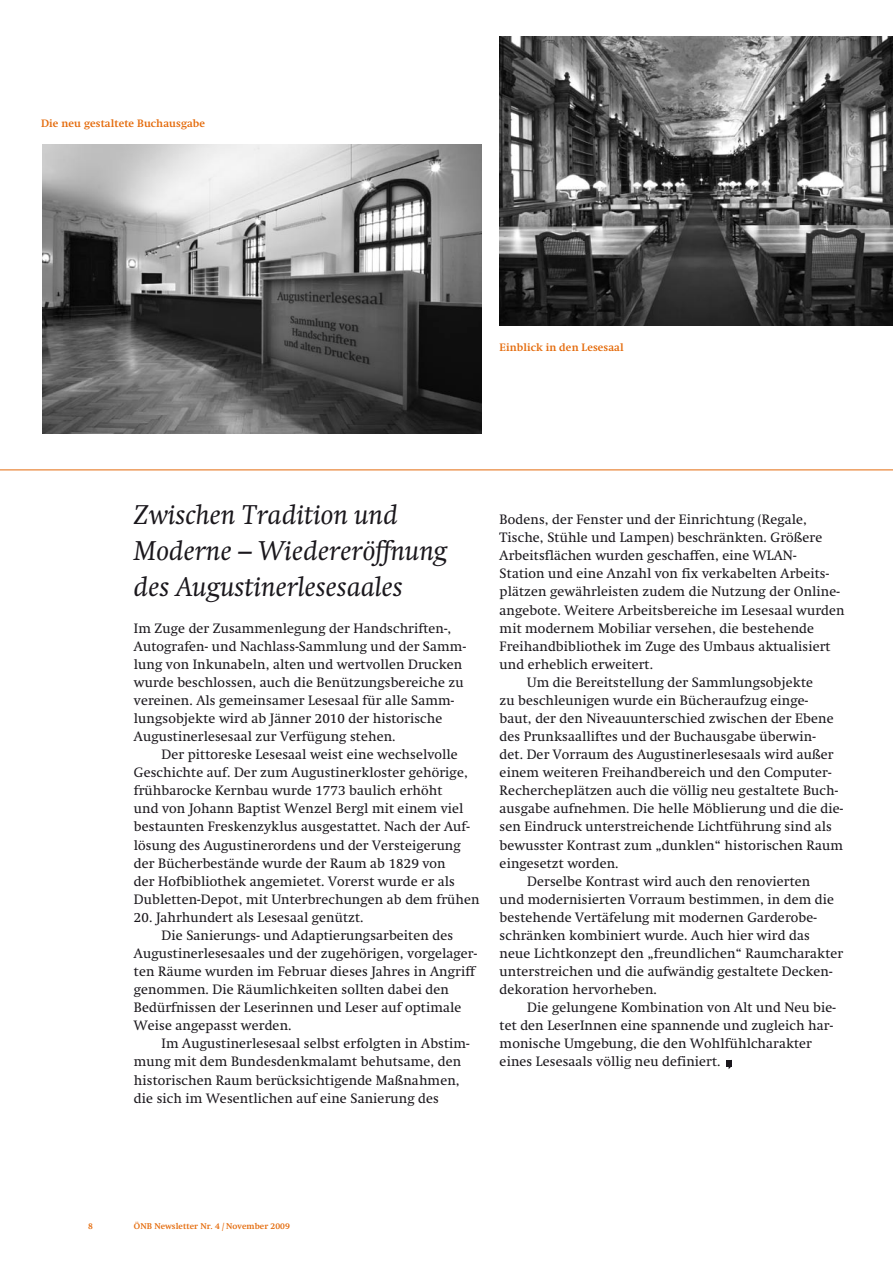
<style>
.page{position:relative;width:893px;height:1263px;background:#fff}
.page>*{position:absolute;margin:0;border:0;box-sizing:border-box;transform-origin:0 0}
.t1{font:italic 27px/36.2px "Swift";letter-spacing:.01em;color:#1a171c}
.t2{font:13.5px/18.1px "Swift";letter-spacing:.01em;color:#1a171c}
.t3{font:700 10.5px "Swift";letter-spacing:.01em;color:#e46a0a}
.t4{font:700 8.25px "Swift";letter-spacing:.01em;color:#e46a0a}
</style>
<div class="page">
<svg style="left:726px;top:1060px;width:5px;height:9px"></svg>
<hr style="left:0;top:470px;width:893px;height:1px;background:#e46a0a">
<img style="left:500px;top:36px;width:393px;height:289px">
<img style="left:43px;top:145px;width:439px;height:289px">
<p class="t3" style="left:41px;top:117px;width:166px">Die neu gestaltete Buchausgabe</p>
<p class="t3" style="left:500px;top:341px;width:125px">Einblick in den Lesesaal</p>
<h1 class="t1" style="left:134px;top:497px;width:315px">Zwischen Tradition und<br>Moderne – Wiedereröffnung des Augustinerlesesaales</h1>
<p class="t2" style="left:134px;top:619px;width:334px">Im Zuge der Zusammenlegung der Handschriften-, Autografen- und Nachlass-Sammlung und der Samm&shy;lung von Inkunabeln, alten und wertvollen Drucken wurde beschlossen, auch die Benützungsbereiche zu vereinen. Als gemeinsamer Lesesaal für alle Samm&shy;lungsobjekte wird ab Jänner 2010 der historische Augustinerlesesaal zur Verfügung stehen.</p>
<p class="t2" style="left:134px;top:745px;width:347px;text-indent:28px">Der pittoreske Lesesaal weist eine wechselvolle Geschichte auf. Der zum Augustinerkloster gehörige, frühbarocke Kernbau wurde 1773 baulich erhöht<br>und von Johann Baptist Wenzel Bergl mit einem viel bestaunten Freskenzyklus ausgestattet. Nach der Auf&shy;lösung des Augustinerordens und der Versteigerung der Bücherbestände wurde der Raum ab 1829 von<br>der Hofbibliothek angemietet. Vorerst wurde er als Dubletten-Depot, mit Unterbrechungen ab dem frühen</p>
<p class="t2" style="left:134px;top:908px;width:231px">20. Jahrhundert als Lesesaal genützt.</p>
<p class="t2" style="left:162px;top:926px;width:293px">Die Sanierungs- und Adaptierungsarbeiten des</p>
<p class="t2" style="left:134px;top:944px;width:345px">Augustinerlesesaales und der zugehörigen, vorgelager-</p>
<p class="t2" style="left:134px;top:962px;width:343px">ten Räume wurden im Februar dieses Jahres in Angriff</p>
<p class="t2" style="left:134px;top:980px;width:316px">genommen. Die Räumlichkeiten sollten dabei den</p>
<p class="t2" style="left:134px;top:998px;width:329px">Bedürfnissen der Leserinnen und Leser auf optimale</p>
<p class="t2" style="left:134px;top:1017px;width:159px">Weise angepasst werden.</p>
<p class="t2" style="left:162px;top:1035px;width:310px">Im Augustinerlesesaal selbst erfolgten in Abstim-</p>
<p class="t2" style="left:134px;top:1053px;width:329px">mung mit dem Bundesdenkmalamt behutsame, den</p>
<p class="t2" style="left:134px;top:1071px;width:327px">historischen Raum berücksichtigende Maßnahmen,</p>
<p class="t2" style="left:134px;top:1089px;width:306px">die sich im Wesentlichen auf eine Sanierung des</p>
<p class="t2" style="left:500px;top:510px;width:309px">Bodens, der Fenster und der Einrichtung (Regale,</p>
<p class="t2" style="left:500px;top:528px;width:324px">Tische, Stühle und Lampen) beschränkten. Größere</p>
<p class="t2" style="left:500px;top:547px;width:298px">Arbeitsflächen wurden geschaffen, eine WLAN-</p>
<p class="t2" style="left:500px;top:565px;width:331px">Station und eine Anzahl von fix verkabelten Arbeits-</p>
<p class="t2" style="left:500px;top:583px;width:342px">plätzen gewährleisten zudem die Nutzung der Online-</p>
<p class="t2" style="left:500px;top:601px;width:346px">angebote. Weitere Arbeitsbereiche im Lesesaal wurden</p>
<p class="t2" style="left:500px;top:619px;width:316px">mit modernem Mobiliar versehen, die bestehende</p>
<p class="t2" style="left:500px;top:637px;width:332px">Freihandbibliothek im Zuge des Umbaus aktualisiert</p>
<p class="t2" style="left:500px;top:655px;width:155px">und erheblich erweitert.</p>
<p class="t2" style="left:527px;top:673px;width:287px">Um die Bereitstellung der Sammlungsobjekte</p>
<p class="t2" style="left:500px;top:691px;width:310px">zu beschleunigen wurde ein Bücheraufzug einge-</p>
<p class="t2" style="left:500px;top:709px;width:336px">baut, der den Niveauunterschied zwischen der Ebene</p>
<p class="t2" style="left:500px;top:727px;width:318px">des Prunksaalliftes und der Buchausgabe überwin-</p>
<p class="t2" style="left:500px;top:745px;width:335px">det. Der Vorraum des Augustinerlesesaals wird außer</p>
<p class="t2" style="left:500px;top:763px;width:333px">einem weiteren Freihandbereich und den Computer-</p>
<p class="t2" style="left:500px;top:782px;width:340px">Rechercheplätzen auch die völlig neu gestaltete Buch-</p>
<p class="t2" style="left:500px;top:800px;width:345px">ausgabe aufnehmen. Die helle Möblierung und die die-</p>
<p class="t2" style="left:500px;top:818px;width:334px">sen Eindruck unterstreichende Lichtführung sind als</p>
<p class="t2" style="left:500px;top:836px;width:345px">bewusster Kontrast zum „dunklen“ historischen Raum</p>
<p class="t2" style="left:500px;top:854px;width:120px">eingesetzt worden.</p>
<p class="t2" style="left:527px;top:872px;width:285px">Derselbe Kontrast wird auch den renovierten</p>
<p class="t2" style="left:500px;top:890px;width:336px">und modernisierten Vorraum bestimmen, in dem die</p>
<p class="t2" style="left:500px;top:908px;width:319px">bestehende Vertäfelung mit modernen Garderobe-</p>
<p class="t2" style="left:500px;top:926px;width:312px">schränken kombiniert wurde. Auch hier wird das</p>
<p class="t2" style="left:500px;top:944px;width:345px">neue Lichtkonzept den „freundlichen“ Raumcharakter</p>
<p class="t2" style="left:500px;top:962px;width:334px">unterstreichen und die aufwändig gestaltete Decken-</p>
<p class="t2" style="left:500px;top:980px;width:159px">dekoration hervorheben.</p>
<p class="t2" style="left:527px;top:998px;width:310px">Die gelungene Kombination von Alt und Neu bie-</p>
<p class="t2" style="left:500px;top:1017px;width:335px">tet den LeserInnen eine spannende und zugleich har-</p>
<p class="t2" style="left:500px;top:1035px;width:314px">monische Umgebung, die den Wohlfühlcharakter</p>
<p class="t2" style="left:500px;top:1053px;width:222px">eines Lesesaals völlig neu definiert.</p>
<p class="t4" style="left:88px;top:1221px;width:6px">8</p>
<p class="t4" style="left:134px;top:1221px;width:157px">ÖNB Newsletter Nr. 4 / November 2009</p>
</div>
